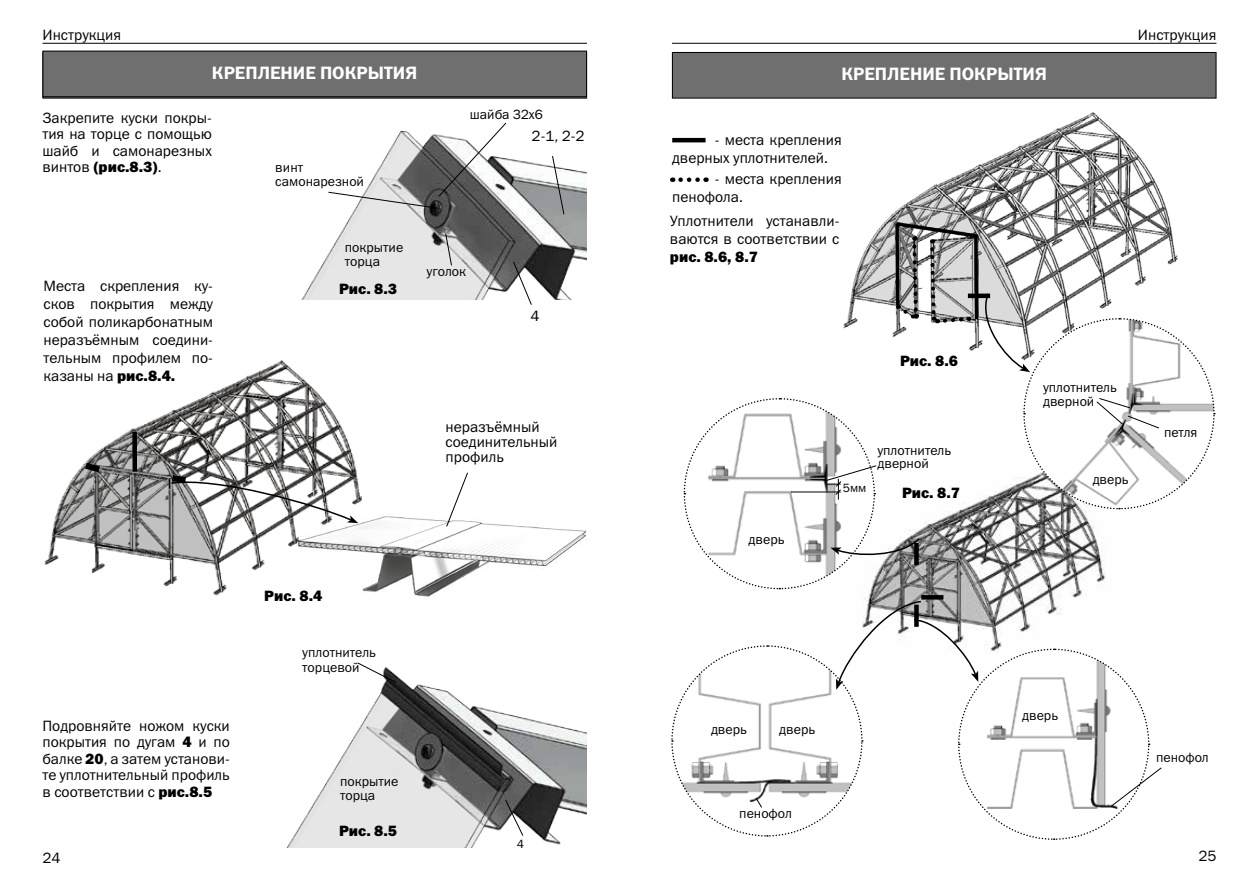
<style>
.page{position:relative;width:1259px;height:893px;background:#fff}
.page>*{position:absolute;margin:0;border:0;box-sizing:border-box;transform-origin:0 0}
.t1{font:18px "Franklin Gothic Demi C";color:#fff}
.t2{font:15px/18px "Franklin Gothic Book C";color:#000}
.t3{font:15px "Franklin Gothic Heavy C";color:#000}
.t4{font:13.5px/13.5px "Franklin Gothic Book C";color:#000}
.t5{font:12px "Franklin Gothic Book C";color:#000}
.s1{font-family:"Franklin Gothic Book C"}
.s2{font-family:"Franklin Gothic Heavy C"}
</style>
<div class="page">
<hr style="left:43px;top:43px;width:544px;height:1px;background:#000">
<hr style="left:672px;top:43px;width:544px;height:1px;background:#000">
<div style="left:43px;top:52px;width:544px;height:46px;border:1px solid #000"></div>
<div style="left:672px;top:52px;width:544px;height:46px;background:#706f6f"></div>
<div style="left:672px;top:52px;width:544px;height:46px;border:1px solid #000"></div>
<div style="left:43px;top:51px;width:543px;height:46px;background:#706f6f"></div>
<div style="left:43px;top:51px;width:544px;height:46px;border:1px solid #000"></div>
<img style="left:44px;top:360px;width:312px;height:236px">
<svg style="left:79px;top:458px;width:28px;height:19px"></svg>
<div style="left:132px;top:432px;width:5px;height:40px;background:#000"></div>
<img style="left:289px;top:467px;width:298px;height:130px">
<svg style="left:446px;top:472px;width:22px;height:55px"></svg>
<img style="left:302px;top:122px;width:285px;height:177px">
<svg style="left:328px;top:123px;width:178px;height:86px"></svg>
<svg style="left:513px;top:261px;width:19px;height:44px"></svg>
<svg style="left:552px;top:156px;width:12px;height:59px"></svg>
<svg style="left:445px;top:233px;width:7px;height:33px"></svg>
<img style="left:286px;top:675px;width:301px;height:173px">
<svg style="left:505px;top:800px;width:18px;height:36px"></svg>
<svg style="left:357px;top:662px;width:39px;height:21px"></svg>
<svg style="left:166px;top:471px;width:192px;height:52px"></svg>
<img style="left:864px;top:590px;width:223px;height:10px">
<img style="left:886px;top:112px;width:284px;height:108px">
<hr style="left:672px;top:138px;width:33px;height:4px;background:#000">
<svg style="left:680px;top:177px;width:26px;height:5px"></svg>
<div style="left:921px;top:595px;width:22px;height:5px;background:#000"></div>
<svg style="left:683px;top:220px;width:532px;height:370px"></svg>
<svg style="left:671px;top:600px;width:491px;height:240px"></svg>
<p class="t2" style="left:43px;top:25px;width:80px">Инструкция</p>
<p class="t2" style="left:1138px;top:25px;width:80px">Инструкция</p>
<p class="t1" style="left:212px;top:62px;width:207px">КРЕПЛЕНИЕ ПОКРЫТИЯ</p>
<p class="t2" style="left:42px;top:109px;width:171px;line-height:16.5px;text-align:justify">Закрепите куски покры&shy;тия на торце с помощью шайб и самонарезных</p>
<p class="t3" style="left:42px;top:158px;width:121px"><span class="s1">винтов</span> (рис.8.3)<span class="s1">.</span></p>
<p class="t4" style="left:275px;top:161px;width:90px">винт самонарезной</p>
<p class="t4" style="left:470px;top:107px;width:75px">шайба 32х6</p>
<p class="t2" style="left:531px;top:127px;width:54px">2-1, 2-2</p>
<p class="t2" style="left:43px;top:277px;width:171px;text-align:justify">Места скрепления ку&shy;сков покрытия между собой поликарбонатным неразъёмным соедини&shy;тельным профилем по&shy;казаны на <span class="s2">рис.8.4.</span></p>
<p class="t4" style="left:345px;top:241px;width:60px">покрытие торца</p>
<p class="t3" style="left:339px;top:280px;width:60px">Рис. 8.3</p>
<p class="t4" style="left:427px;top:264px;width:41px">уголок</p>
<p class="t2" style="left:530px;top:307px;width:10px">4</p>
<p class="t2" style="left:446px;top:419px;width:113px;line-height:15px">неразъёмный соединительный профиль</p>
<p class="t2" style="left:42px;top:717px;width:189px;line-height:16.5px;text-align:justify">Подровняйте ножом куски покрытия по дугам <span class="s2">4</span> и по балке <span class="s2">20</span>, а затем установи&shy;те уплотнительный профиль в соответствии с <span class="s2">рис.8.5</span></p>
<p class="t3" style="left:264px;top:587px;width:60px">Рис. 8.4</p>
<p class="t4" style="left:302px;top:644px;width:75px;line-height:15px">уплотнитель торцевой</p>
<p class="t4" style="left:340px;top:775px;width:60px">покрытие торца</p>
<p class="t3" style="left:339px;top:822px;width:60px">Рис. 8.5</p>
<p class="t5" style="left:517px;top:837px;width:9px">4</p>
<p class="t1" style="left:841px;top:63px;width:207px">КРЕПЛЕНИЕ ПОКРЫТИЯ</p>
<p class="t2" style="left:672px;top:131px;width:171px;text-indent:43px">- места крепления дверных уплотнителей.</p>
<p class="t2" style="left:672px;top:170px;width:171px;text-indent:43px">- места крепления пенофола.</p>
<p class="t2" style="left:670px;top:212px;width:171px">Уплотнители устанавли&shy;ваются в соответствии с</p>
<p class="t3" style="left:670px;top:248px;width:90px">рис. 8.6, 8.7</p>
<p class="t4" style="left:748px;top:533px;width:37px">дверь</p>
<p class="t3" style="left:900px;top:353px;width:60px">Рис. 8.6</p>
<p class="t5" style="left:843px;top:481px;width:25px">5мм</p>
<p class="t4" style="left:877px;top:443px;width:75px">уплотнитель дверной</p>
<p class="t3" style="left:902px;top:484px;width:60px">Рис. 8.7</p>
<p class="t4" style="left:1043px;top:381px;width:75px">уплотнитель дверной</p>
<p class="t4" style="left:1092px;top:472px;width:37px">дверь</p>
<p class="t4" style="left:1164px;top:426px;width:35px">петля</p>
<p class="t4" style="left:711px;top:722px;width:37px">дверь</p>
<p class="t4" style="left:779px;top:722px;width:37px">дверь</p>
<p class="t4" style="left:739px;top:807px;width:54px">пенофол</p>
<p class="t4" style="left:1022px;top:709px;width:37px">дверь</p>
<p class="t4" style="left:1156px;top:750px;width:54px">пенофол</p>
<p class="t2" style="left:43px;top:848px;width:19px">24</p>
<p class="t2" style="left:1198px;top:847px;width:19px">25</p>
</div>
